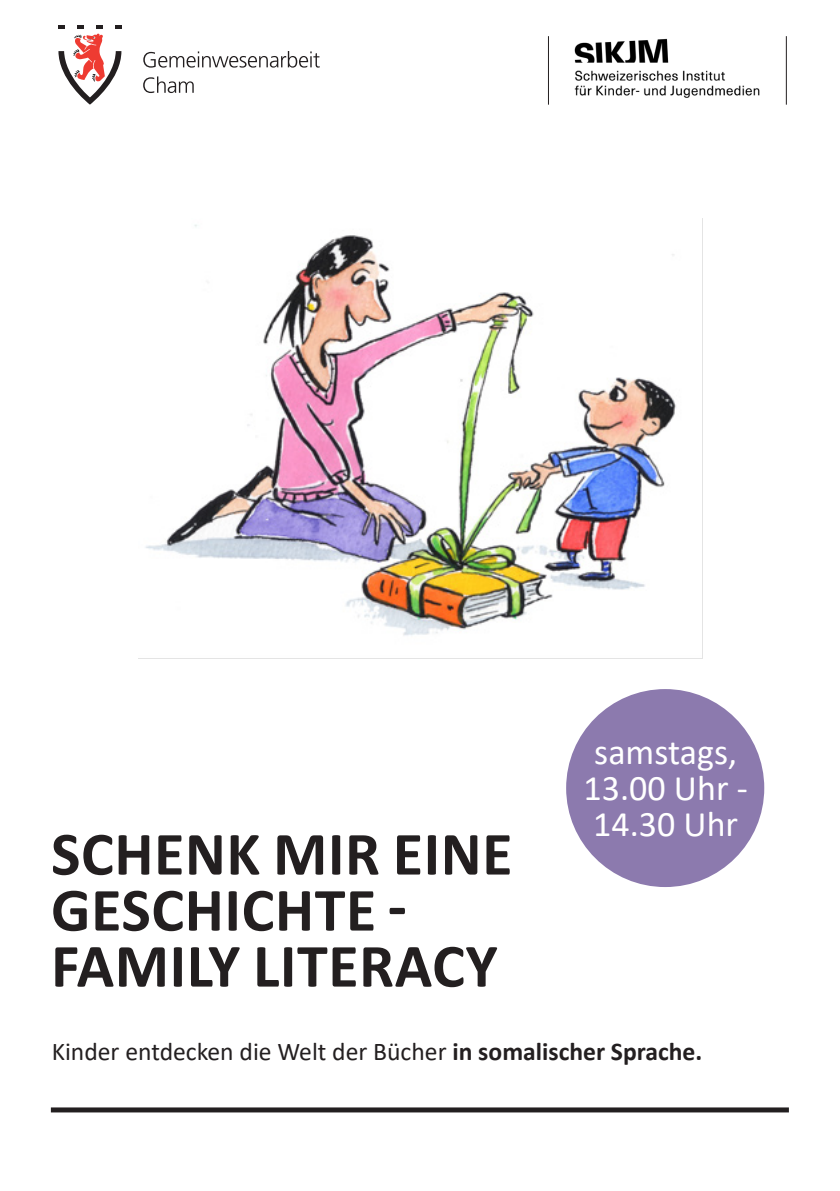
<style>
.page{position:relative;width:840px;height:1191px;background:#fff}
.page>*{position:absolute;margin:0;border:0;box-sizing:border-box;transform-origin:0 0}
.Titel{font:700 62px/56px "Calibri";letter-spacing:.01em;color:#231f20}
.Button_Text_weiss{font:36px/36px "Calibri";color:#fff}
.t1{font:25.6px "Calibri";color:#231f20}
.s1{font-weight:700}
</style>
<div class="page">
<img style="left:138px;top:218px;width:565px;height:441px">
<hr style="left:548px;top:36px;width:1px;height:69px;background:#231f20">
<hr style="left:785px;top:36px;width:1px;height:69px;background:#231f20">
<img style="left:574px;top:38px;width:186px;height:60px">
<svg style="left:58px;top:26px;width:63px;height:79px"></svg>
<svg style="left:143px;top:51px;width:176px;height:17px"></svg>
<svg style="left:143px;top:76px;width:51px;height:17px"></svg>
<div style="left:566px;top:689px;width:197px;height:198px;background:#8c7aae;border-radius:50%"></div>
<div style="left:51px;top:1107px;width:737px;height:5px;background:#231f20"></div>
<p class="Titel" style="left:51px;top:825px;width:462px">SCHENK MIR EINE<br>GESCHICHTE -</p>
<p class="Titel" style="left:51px;top:937px;width:448px">FAMILY LITERACY</p>
<p class="Button_Text_weiss" style="left:594px;top:733px;width:144px">samstags,</p>
<p class="Button_Text_weiss" style="left:583px;top:769px;width:165px">13.00 Uhr -<br>14.30 Uhr</p>
<p class="t1" style="left:52px;top:1033px;width:651px">Kinder entdecken die Welt der Bücher <span class="s1">in somalischer Sprache.</span></p>
</div>
